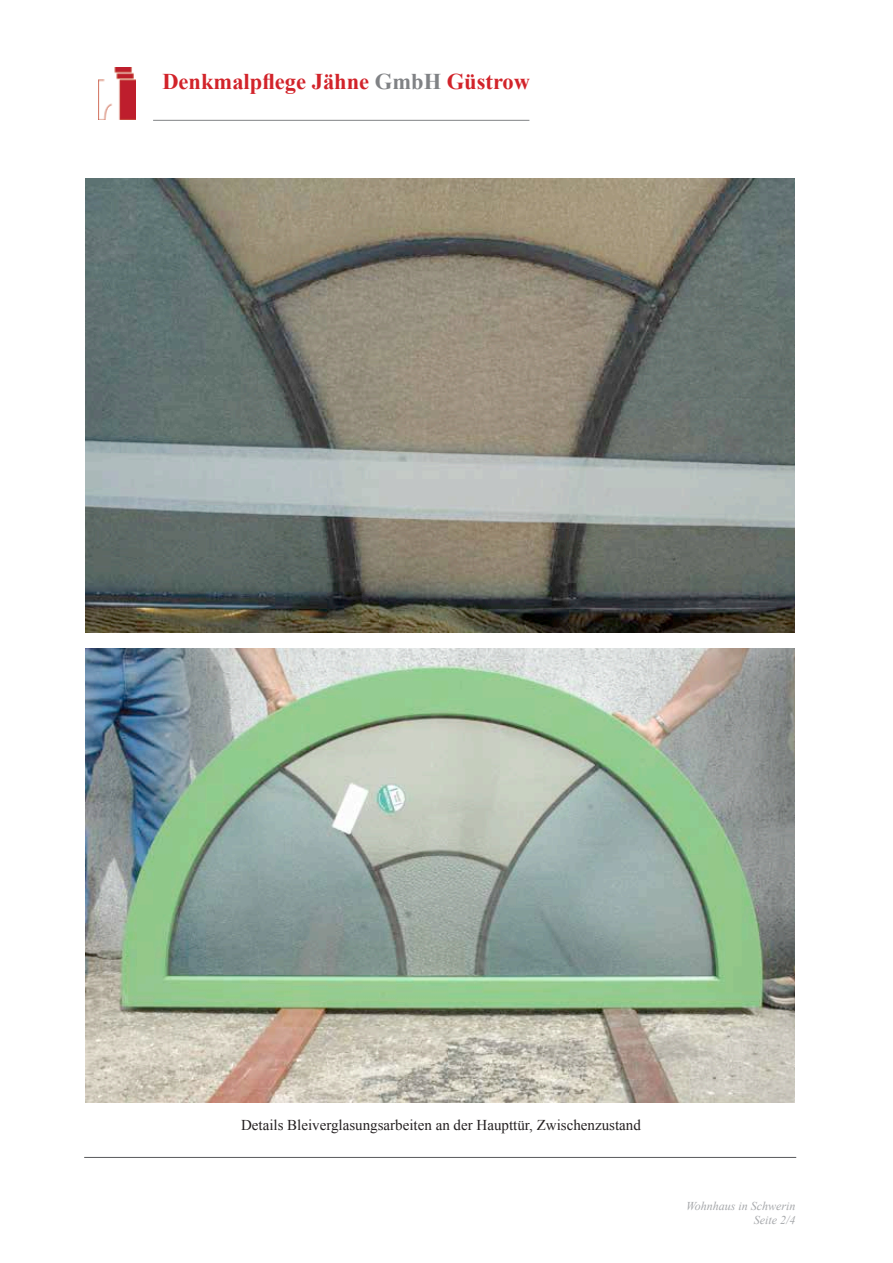
<style>
.page{position:relative;width:893px;height:1263px;background:#fff}
.page>*{position:absolute;margin:0;border:0;box-sizing:border-box;transform-origin:0 0}
.t1{font:700 22.5px "Times New Roman";color:#d2232a}
.t2{font:15px "Times New Roman";color:#231f20}
.t3{font:italic 12px/14.4px "Times New Roman";color:#a7a9ac;text-align:right}
.s1{color:#808285}
</style>
<div class="page">
<img style="left:85px;top:648px;width:710px;height:454px">
<img style="left:86px;top:178px;width:709px;height:454px">
<img style="left:98px;top:68px;width:38px;height:52px">
<hr style="left:153px;top:120px;width:376px;height:1px;background:#808285">
<hr style="left:84px;top:1157px;width:712px;height:1px;background:#58595b">
<h1 class="t1" style="left:162px;top:65px;width:369px">Denkmalpflege Jähne <span class="s1">GmbH</span> Güstrow</h1>
<p class="t2" style="left:241px;top:1115px;width:401px">Details Bleiverglasungsarbeiten an der Haupttür, Zwischenzustand</p>
<p class="t3" style="left:686px;top:1198px;width:111px">Wohnhaus in Schwerin<br>Seite 2/4</p>
</div>
